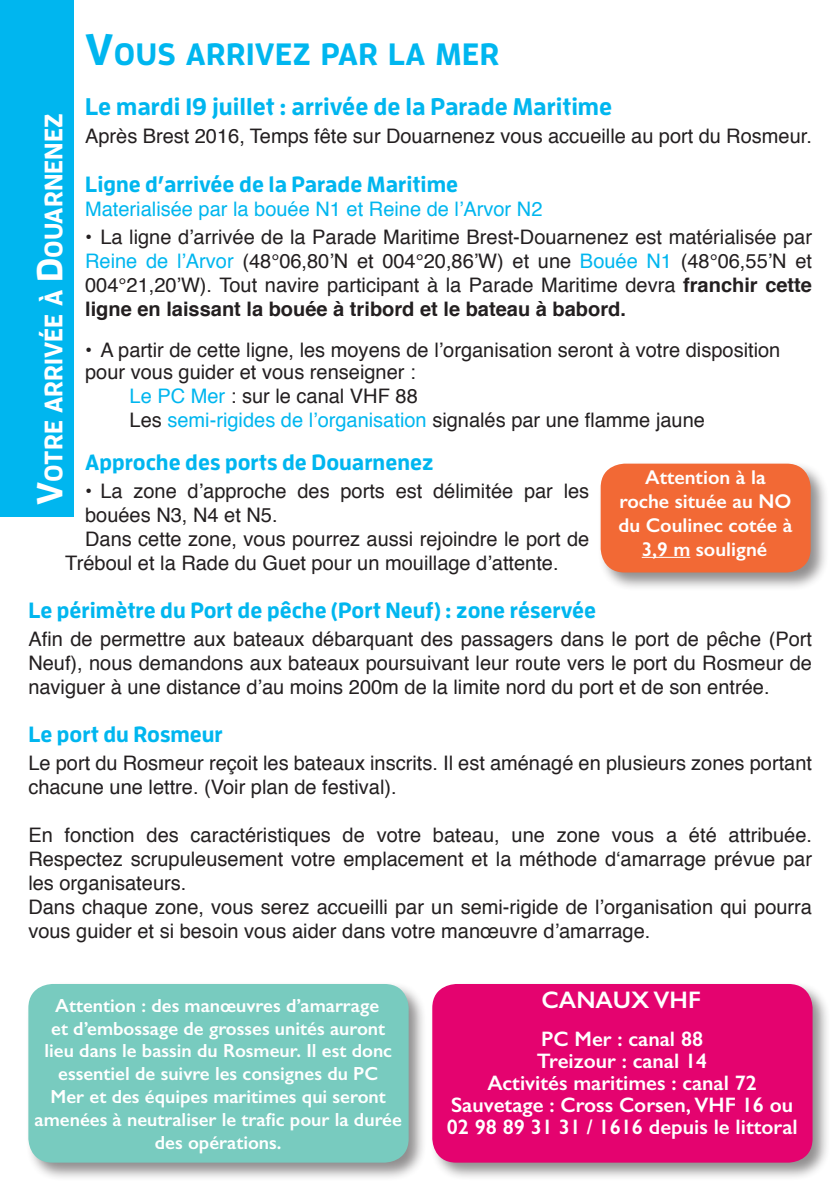
<style>
.page{position:relative;width:840px;height:1191px;background:#fff}
.page>*{position:absolute;margin:0;border:0;box-sizing:border-box;transform-origin:0 0}
.t1{font:700 30.8px "Enzo OT";letter-spacing:.015em;color:#00b6ef}
.t2{font:700 25.2px "Enzo OT";color:#fff}
.t3{font:700 24px "Enzo OT";color:#00b6ef}
.t4{font:600 24px "Gill Sans";color:#fff}
.t5{font:700 22px "Enzo OT";color:#00b6ef}
.t6{font:600 21px/22px "Gill Sans";color:#fff}
.t7{font:20px/24px "Helvetica";color:#231f20}
.t8{font:600 20px/24px "Gill Sans";color:#fff;text-align:center}
.t9{font:20px "Helvetica";color:#00b6ef}
.t10{font:600 19px/22.8px "Gill Sans";color:#fff;text-align:center}
.s1{font-size:44px}
.s2{color:#00b6ef}
.s3{font-weight:700}
.s4{font-size:36px}
</style>
<div class="page">
<div style="left:26px;top:981px;width:401px;height:201px;background:#231f20;opacity:.5"></div>
<div style="left:28px;top:984px;width:380px;height:178px;background:#78cbbf;border-radius:24px"></div>
<div style="left:429px;top:980px;width:402px;height:201px;background:#231f20;opacity:.5"></div>
<div style="left:432px;top:984px;width:380px;height:178px;background:#e4036f;border-radius:24px"></div>
<div style="left:597px;top:461px;width:231px;height:131px;background:#231f20;opacity:.5"></div>
<div style="left:600px;top:463px;width:210px;height:109px;background:#f26935;border-radius:24px"></div>
<hr style="left:641px;top:557px;width:49px;height:1px;background:#fff">
<div style="left:0;top:0;width:74px;height:516px;background:#00b6ef"></div>
<p class="t1" style="left:85px;top:35px;width:415px"><span class="s1">V</span>OUS ARRIVEZ PAR LA MER</p>
<p class="t3" style="left:85px;top:92px;width:528px">Le mardi 19 juillet : arrivée de la Parade Maritime</p>
<p class="t7" style="left:85px;top:125px;width:728px">Après Brest 2016, Temps fête sur Douarnenez vous accueille au port du Rosmeur.</p>
<p class="t5" style="left:85px;top:171px;width:374px">Ligne d’arrivée de la Parade Maritime</p>
<p class="t9" style="left:85px;top:194px;width:458px">Materialisée par la bouée N1 et Reine de l’Arvor N2</p>
<p class="t7" style="left:85px;top:226px;width:728px;text-align:justify">• La ligne d’arrivée de la Parade Maritime Brest-Douarnenez est matérialisée par <span class="s2">Reine de l’Arvor</span> (48°06,80’N et 004°20,86’W) et une <span class="s2">Bouée N1</span> (48°06,55’N et 004°21,20’W). Tout navire participant à la Parade Maritime devra <span class="s3">franchir cette ligne en laissant la bouée à tribord et le bateau à babord.</span></p>
<p class="t7" style="left:85px;top:339px;width:696px;line-height:22px">• A partir de cette ligne, les moyens de l’organisation seront à votre disposition pour vous guider et vous renseigner :</p>
<p class="t7" style="left:129px;top:384px;width:289px"><span class="s2">Le PC Mer</span> : sur le canal VHF 88</p>
<p class="t7" style="left:130px;top:408px;width:576px">Les <span class="s2">semi-rigides de l’organisation</span> signalés par une flamme jaune</p>
<p class="t5" style="left:85px;top:448px;width:349px">Approche des ports de Douarnenez</p>
<p class="t7" style="left:85px;top:479px;width:505px">• La zone d’approche des ports est délimitée par les bouées N3, N4 et N5.</p>
<p class="t7" style="left:65px;top:527px;width:525px;text-indent:20px">Dans cette zone, vous pourrez aussi rejoindre le port de<br>Tréboul et la Rade du Guet pour un mouillage d’attente.</p>
<p class="t5" style="left:28px;top:596px;width:569px">Le périmètre du Port de pêche (Port Neuf) : zone réservée</p>
<p class="t7" style="left:28px;top:627px;width:784px;text-align:justify">Afin de permettre aux bateaux débarquant des passagers dans le port de pêche (Port Neuf), nous demandons aux bateaux poursuivant leur route vers le port du Rosmeur de naviguer à une distance d’au moins 200m de la limite nord du port et de son entrée.</p>
<p class="t5" style="left:28px;top:720px;width:196px">Le port du Rosmeur</p>
<p class="t7" style="left:28px;top:751px;width:784px">Le port du Rosmeur reçoit les bateaux inscrits. Il est aménagé en plusieurs zones portant chacune une lettre. (Voir plan de festival).</p>
<p class="t7" style="left:28px;top:823px;width:784px;text-align:justify">En fonction des caractéristiques de votre bateau, une zone vous a été attribuée.<br>Respectez scrupuleusement votre emplacement et la méthode d‘amarrage prévue par les organisateurs.</p>
<p class="t7" style="left:28px;top:895px;width:784px">Dans chaque zone, vous serez accueilli par un semi-rigide de l’organisation qui pourra vous guider et si besoin vous aider dans votre manœuvre d’amarrage.</p>
<p class="t2" style="left:38px;top:505px;width:393px;rotate:-90deg"><span class="s4">V</span>OTRE ARRIVÉE À <span class="s4">D</span>OUARNENEZ</p>
<p class="t8" style="left:618px;top:465px;width:175px">Attention à la roche située au NO du Coulinec cotée à<br>3,9 m souligné</p>
<p class="t10" style="left:35px;top:993px;width:368px">Attention : des manœuvres d’amarrage<br>et d’embossage de grosses unités auront lieu dans le bassin du Rosmeur. Il est donc essentiel de suivre les consignes du PC<br>Mer et des équipes maritimes qui seront amenées à neutraliser le trafic pour la durée des opérations.</p>
<p class="t4" style="left:541px;top:985px;width:161px">CANAUX VHF</p>
<p class="t6" style="left:541px;top:1028px;width:163px">PC Mer : canal 88</p>
<p class="t6" style="left:536px;top:1050px;width:172px">Treizour : canal 14</p>
<p class="t6" style="left:487px;top:1072px;width:271px">Activités maritimes : canal 72</p>
<p class="t6" style="left:446px;top:1094px;width:352px">Sauvetage : Cross Corsen, VHF 16 ou<br>02 98 89 31 31 / 1616 depuis le littoral</p>
</div>
